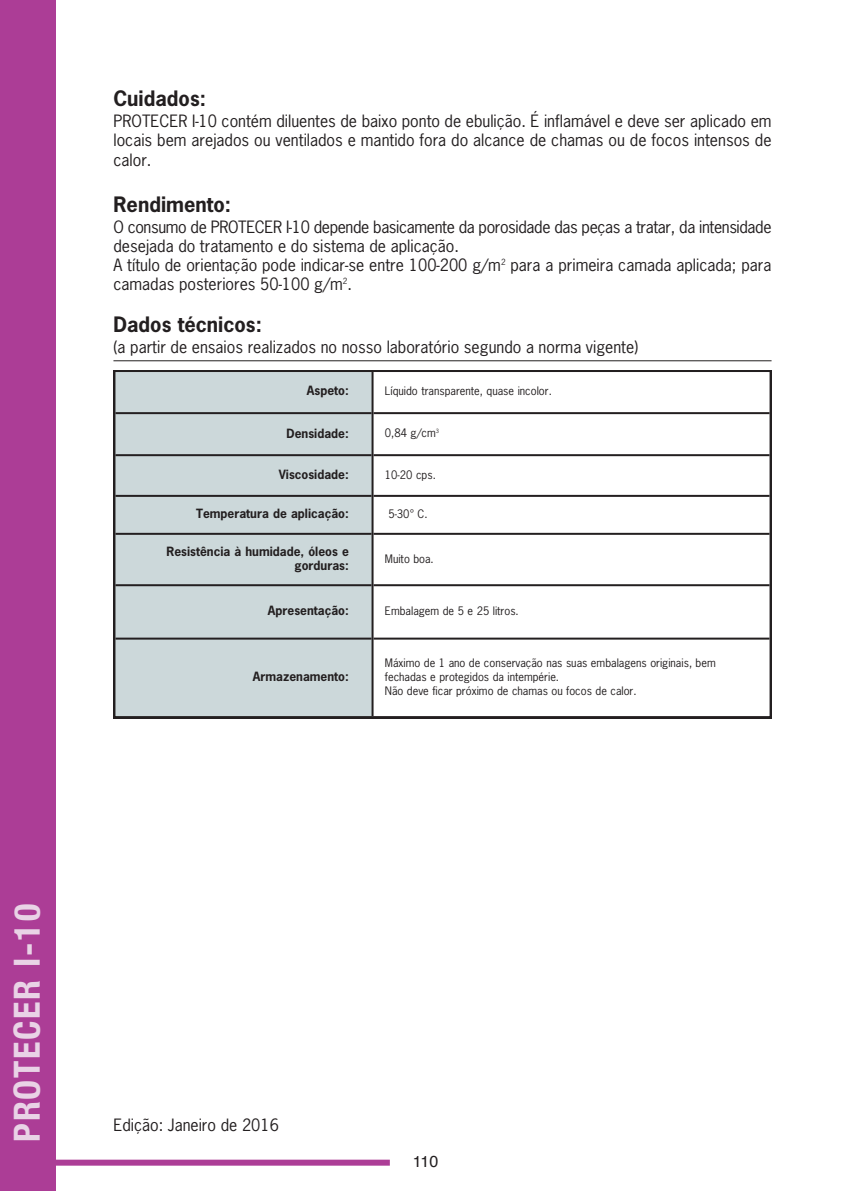
<style>
.page{position:relative;width:851px;height:1191px;background:#fff}
.page>*{position:absolute;margin:0;border:0;box-sizing:border-box;transform-origin:0 0}
.t1{font:700 condensed 36px "Helvetica Neue";letter-spacing:.05em;color:#e9d3e6}
.t2{font:700 20px "News Gothic Std";color:#231f20}
.t3{font:16px/19.2px "News Gothic Std";color:#231f20;text-align:justify}
.t4{font:16px/19.2px "News Gothic Std";letter-spacing:-.025em;color:#231f20}
.t5{font:16px "Helvetica";color:#231f20}
.t6{font:700 12px/14.4px "News Gothic Std";color:#231f20;text-align:right}
.t7{font:11px/14px "News Gothic Std";color:#231f20}
</style>
<div class="page">
<div style="left:0;top:0;width:55px;height:1190px;background:#ac3d96"></div>
<div style="left:0;top:1159px;width:390px;height:6px;background:#ac3d96"></div>
<hr style="left:113px;top:360px;width:658px;height:1px;background:#231f20">
<svg style="left:113px;top:370px;width:658px;height:348px"></svg>
<hr style="left:371px;top:372px;width:2px;height:344px;background:#231f20">
<hr style="left:115px;top:412px;width:256px;height:2px;background:#231f20">
<hr style="left:373px;top:412px;width:396px;height:2px;background:#231f20">
<hr style="left:115px;top:454px;width:256px;height:2px;background:#231f20">
<hr style="left:373px;top:454px;width:396px;height:2px;background:#231f20">
<hr style="left:115px;top:495px;width:256px;height:2px;background:#231f20">
<hr style="left:373px;top:495px;width:396px;height:2px;background:#231f20">
<hr style="left:115px;top:533px;width:256px;height:2px;background:#231f20">
<hr style="left:373px;top:533px;width:396px;height:2px;background:#231f20">
<hr style="left:115px;top:584px;width:256px;height:2px;background:#231f20">
<hr style="left:373px;top:584px;width:396px;height:2px;background:#231f20">
<hr style="left:115px;top:637px;width:256px;height:2px;background:#231f20">
<hr style="left:373px;top:637px;width:396px;height:2px;background:#231f20">
<p class="t2" style="left:113px;top:91px;width:94px">Cuidados:</p>
<p class="t3" style="left:113px;top:113px;width:659px">PROTECER I-10 contém diluentes de baixo ponto de ebulição. É inflamável e deve ser aplicado em locais bem arejados ou ventilados e mantido fora do alcance de chamas ou de focos intensos de calor.</p>
<p class="t2" style="left:113px;top:196px;width:119px">Rendimento:</p>
<p class="t4" style="left:113px;top:218px;width:659px">O consumo de PROTECER I-10 depende basicamente da porosidade das peças a tratar, da intensidade desejada do tratamento e do sistema de aplicação.</p>
<p class="t3" style="left:113px;top:257px;width:659px">A título de orientação pode indicar-se entre 100-200 g/m<sup>2</sup> para a primeira camada aplicada; para camadas posteriores 50-100 g/m<sup>2</sup>.</p>
<p class="t2" style="left:113px;top:316px;width:150px">Dados técnicos:</p>
<p class="t3" style="left:113px;top:338px;width:526px">(a partir de ensaios realizados no nosso laboratório segundo a norma vigente)</p>
<p class="t6" style="left:307px;top:385px;width:43px">Aspeto:</p>
<p class="t7" style="left:385px;top:385px;width:168px">Líquido transparente, quase incolor.</p>
<p class="t6" style="left:286px;top:427px;width:64px">Densidade:</p>
<p class="t7" style="left:385px;top:427px;width:56px">0,84 g/cm<sup>3</sup></p>
<p class="t6" style="left:279px;top:468px;width:72px">Viscosidade:</p>
<p class="t7" style="left:385px;top:468px;width:52px">10-20 cps.</p>
<p class="t6" style="left:196px;top:507px;width:154px">Temperatura de aplicação:</p>
<p class="t7" style="left:388px;top:507px;width:41px">5-30° C.</p>
<p class="t6" style="left:166px;top:545px;width:184px">Resistência à humidade, óleos e gorduras:</p>
<p class="t7" style="left:385px;top:552px;width:50px">Muito boa.</p>
<p class="t6" style="left:268px;top:604px;width:82px">Apresentação:</p>
<p class="t7" style="left:385px;top:605px;width:135px">Embalagem de 5 e 25 litros.</p>
<p class="t6" style="left:253px;top:670px;width:97px">Armazenamento:</p>
<p class="t7" style="left:385px;top:656px;width:332px">Máximo de 1 ano de conservação nas suas embalagens originais, bem fechadas e protegidos da intempérie.</p>
<p class="t7" style="left:385px;top:684px;width:253px">Não deve ficar próximo de chamas ou focos de calor.</p>
<p class="t1" style="left:5px;top:1141px;width:239px;rotate:-90deg">PROTECER I-10</p>
<p class="t3" style="left:113px;top:1116px;width:167px">Edição: Janeiro de 2016</p>
<p class="t5" style="left:413px;top:1155px;width:27px">110</p>
</div>
